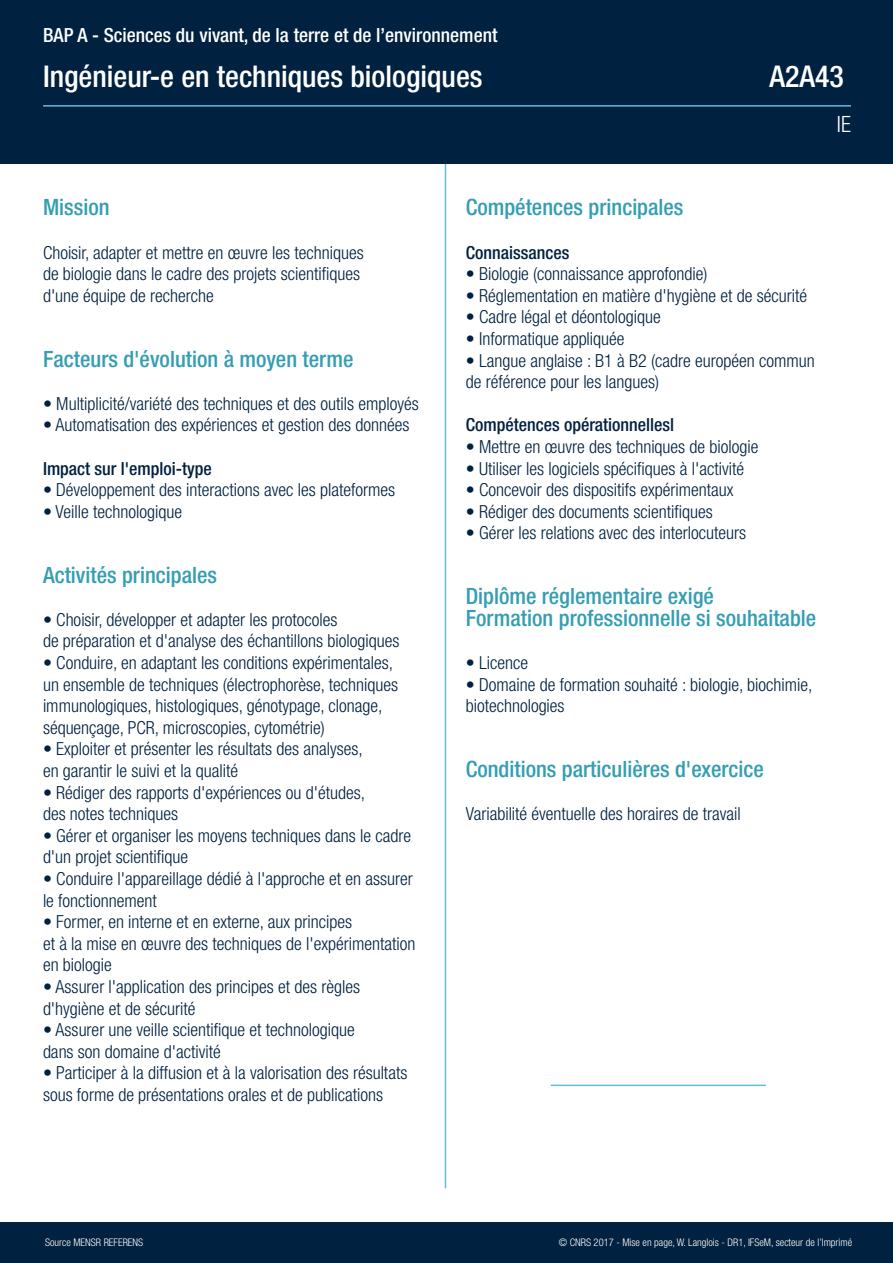
<style>
.page{position:relative;width:893px;height:1263px;background:#fff}
.page>*{position:absolute;margin:0;border:0;box-sizing:border-box;transform-origin:0 0}
.t1{font:500 condensed 30px "Helvetica Neue LT Std";color:#fff}
.t2{font:500 condensed 22.5px/21.6px "Helvetica Neue LT Std";color:#359eb2}
.t3{font:300 condensed 22.5px "Helvetica Neue LT Std";color:#fff}
.t4{font:500 condensed 19.5px "Helvetica Neue LT Std";color:#fff}
.t5{font:300 condensed 18px/21.6px "Helvetica Neue LT Std";color:#002140}
.t6{font:500 condensed 18px "Helvetica Neue LT Std";color:#002140}
.t7{font:300 condensed 10.5px "Helvetica Neue LT Std";color:#fff}
</style>
<div class="page">
<hr style="left:445px;top:0;width:1px;height:1188px;background:#63bcd9">
<div style="left:0;top:0;width:893px;height:164px;background:#002140"></div>
<hr style="left:43px;top:105px;width:808px;height:2px;background:#63bcd9">
<hr style="left:551px;top:1084px;width:215px;height:2px;background:#63bcd9">
<div style="left:0;top:1222px;width:893px;height:41px;background:#002140"></div>
<p class="t4" style="left:43px;top:28px;width:456px">BAP A - Sciences du vivant, de la terre et de l’environnement</p>
<h1 class="t1" style="left:43px;top:66px;width:441px">Ingénieur-e en techniques biologiques</h1>
<h1 class="t1" style="left:770px;top:66px;width:76px">A2A43</h1>
<p class="t3" style="left:837px;top:116px;width:16px">IE</p>
<p class="t2" style="left:43px;top:198px;width:68px">Mission</p>
<p class="t5" style="left:43px;top:243px;width:322px">Choisir, adapter et mettre en œuvre les techniques de biologie dans le cadre des projets scientifiques d'une équipe de recherche</p>
<p class="t2" style="left:43px;top:350px;width:312px">Facteurs d'évolution à moyen terme</p>
<p class="t5" style="left:43px;top:394px;width:377px">• Multiplicité/variété des techniques et des outils employés</p>
<p class="t5" style="left:43px;top:416px;width:368px">• Automatisation des expériences et gestion des données</p>
<p class="t6" style="left:43px;top:462px;width:170px">Impact sur l'emploi-type</p>
<p class="t5" style="left:43px;top:480px;width:354px">• Développement des interactions avec les plateformes</p>
<p class="t5" style="left:43px;top:502px;width:141px">• Veille technologique</p>
<p class="t2" style="left:43px;top:566px;width:176px">Activités principales</p>
<p class="t5" style="left:43px;top:610px;width:358px">• Choisir, développer et adapter les protocoles<br>de préparation et d'analyse des échantillons biologiques</p>
<p class="t5" style="left:43px;top:653px;width:357px">• Conduire, en adaptant les conditions expérimentales, un ensemble de techniques (électrophorèse, techniques immunologiques, histologiques, génotypage, clonage, séquençage, PCR, microscopies, cytométrie)</p>
<p class="t5" style="left:43px;top:740px;width:321px">• Exploiter et présenter les résultats des analyses, en garantir le suivi et la qualité</p>
<p class="t5" style="left:43px;top:783px;width:324px">• Rédiger des rapports d'expériences ou d'études, des notes techniques</p>
<p class="t5" style="left:43px;top:826px;width:370px">• Gérer et organiser les moyens techniques dans le cadre d'un projet scientifique</p>
<p class="t5" style="left:43px;top:869px;width:371px">• Conduire l'appareillage dédié à l'approche et en assurer le fonctionnement</p>
<p class="t5" style="left:43px;top:912px;width:374px">• Former, en interne et en externe, aux principes<br>et à la mise en œuvre des techniques de l'expérimentation en biologie</p>
<p class="t5" style="left:43px;top:977px;width:319px">• Assurer l'application des principes et des règles d'hygiène et de sécurité</p>
<p class="t5" style="left:43px;top:1020px;width:313px">• Assurer une veille scientifique et technologique dans son domaine d'activité</p>
<p class="t5" style="left:43px;top:1064px;width:366px">• Participer à la diffusion et à la valorisation des résultats sous forme de présentations orales et de publications</p>
<p class="t2" style="left:466px;top:198px;width:219px">Compétences principales</p>
<p class="t6" style="left:466px;top:246px;width:105px">Connaissances</p>
<p class="t5" style="left:466px;top:264px;width:243px">• Biologie (connaissance approfondie)</p>
<p class="t5" style="left:466px;top:286px;width:343px">• Réglementation en matière d'hygiène et de sécurité</p>
<p class="t5" style="left:466px;top:308px;width:197px">• Cadre légal et déontologique</p>
<p class="t5" style="left:466px;top:329px;width:160px">• Informatique appliquée</p>
<p class="t5" style="left:466px;top:351px;width:351px">• Langue anglaise : B1 à B2 (cadre européen commun de référence pour les langues)</p>
<p class="t6" style="left:466px;top:418px;width:210px">Compétences opérationnellesl</p>
<p class="t5" style="left:466px;top:437px;width:294px">• Mettre en œuvre des techniques de biologie</p>
<p class="t5" style="left:466px;top:459px;width:280px">• Utiliser les logiciels spécifiques à l'activité</p>
<p class="t5" style="left:466px;top:480px;width:269px">• Concevoir des dispositifs expérimentaux</p>
<p class="t5" style="left:466px;top:502px;width:249px">• Rédiger des documents scientifiques</p>
<p class="t5" style="left:466px;top:524px;width:282px">• Gérer les relations avec des interlocuteurs</p>
<p class="t2" style="left:466px;top:587px;width:352px">Diplôme réglementaire exigé<br>Formation professionnelle si souhaitable</p>
<p class="t5" style="left:466px;top:653px;width:64px">• Licence</p>
<p class="t5" style="left:466px;top:675px;width:348px">• Domaine de formation souhaité : biologie, biochimie, biotechnologies</p>
<p class="t2" style="left:466px;top:760px;width:300px">Conditions particulières d'exercice</p>
<p class="t5" style="left:466px;top:804px;width:277px">Variabilité éventuelle des horaires de travail</p>
<p class="t7" style="left:45px;top:1238px;width:100px">Source MENSR REFERENS</p>
<p class="t7" style="left:559px;top:1238px;width:295px">© CNRS 2017 - Mise en page, W. Langlois - DR1, IFSeM, secteur de l’Imprimé</p>
</div>
